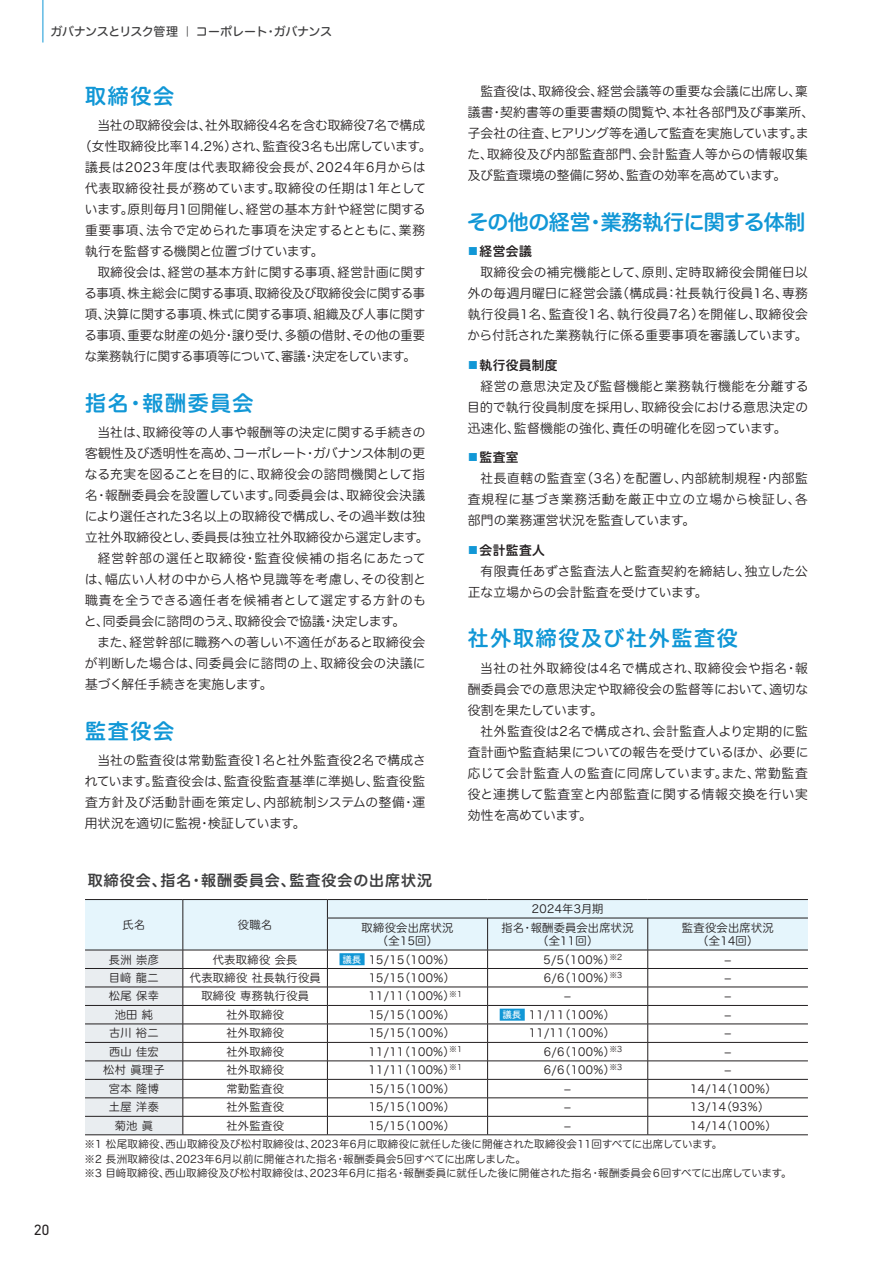
<style>
.page{position:relative;width:893px;height:1263px;background:#fff}
.page>*{position:absolute;margin:0;border:0;box-sizing:border-box;transform-origin:0 0}
.t1{font:21px "Hira Maru Std W6";letter-spacing:.075em;color:#1197d6}
.t2{font:21px "Hira Maru Std W6";letter-spacing:-.02em;color:#1197d6}
.t3{font:15px "Hira Maru Std W6";letter-spacing:.07em;color:#3e3e3f}
.t4{font:15px "DIN2014 Rounded VF";color:#231f20}
.t5{font:12.75px/21px "Hira Maru Std W3";letter-spacing:.01em;color:#231f20;text-align:justify}
.t6{font:12.75px "Hira Maru Std W3";letter-spacing:-.01em;color:#231f20}
.t7{font:12.75px "Hira Maru Std W3";letter-spacing:-.015em;color:#231f20}
.t8{font:12.75px "Hira Maru Std W3";letter-spacing:.03em;color:#231f20}
.t9{font:12.75px "Hira Maru Std W3";letter-spacing:.065em;color:#231f20}
.t10{font:12.75px "Hira Maru Std W3";letter-spacing:-.03em;color:#231f20}
.t11{font:12.75px "Hira Maru Std W3";letter-spacing:.04em;color:#231f20}
.t12{font:12.75px "Hira Maru Std W3";letter-spacing:.045em;color:#231f20}
.t13{font:12.75px "Hira Maru Std W3";letter-spacing:.07em;color:#231f20}
.t14{font:12.75px "Hira Maru Std W6";letter-spacing:.03em;color:#231f20}
.t15{font:12px "Hira Maru Std W5";letter-spacing:-.02em;color:#3e3e3f}
.t16{font:11.25px/13.5px "Hira Maru Std W3";letter-spacing:.03em;color:#231f20;text-align:center}
.t17{font:10.5px/14.2px "Hira Maru Std W3";letter-spacing:.01em;color:#231f20}
.s1{font-size:10.5px;color:#1197d6}
.s2{font-family:"Hira Maru Std W5";font-size:9px;color:#fff}
</style>
<div class="page">
<svg style="left:85px;top:899px;width:723px;height:236px"></svg>
<hr style="left:327px;top:918px;width:161px;height:1px;background:#231f20">
<hr style="left:327px;top:918px;width:1px;height:32px;background:#231f20">
<hr style="left:488px;top:918px;width:160px;height:1px;background:#231f20">
<hr style="left:487px;top:918px;width:1px;height:32px;background:#231f20">
<hr style="left:648px;top:918px;width:160px;height:1px;background:#231f20">
<hr style="left:647px;top:918px;width:1px;height:32px;background:#231f20">
<div style="left:339px;top:953px;width:26px;height:12px;background:#1197d6"></div>
<div style="left:500px;top:1009px;width:25px;height:12px;background:#1197d6"></div>
<hr style="left:43px;top:0;width:1px;height:43px;background:#1197d6">
<p class="t15" style="left:51px;top:23px;width:283px">ガバナンスとリスク管理｜コーポレート・ガバナンス</p>
<h1 class="t1" style="left:85px;top:80px;width:91px">取締役会</h1>
<p class="t5" style="left:97px;top:115px;width:329px">当社の取締役会は、社外取締役4名を含む取締役7名で構成</p>
<p class="t5" style="left:79px;top:136px;width:354px">（女性取締役比率14.2％）され、監査役3名も出席しています。</p>
<p class="t9" style="left:85px;top:158px;width:342px">議長は2023年度は代表取締役会長が、2024年6月からは</p>
<p class="t11" style="left:85px;top:179px;width:342px">代表取締役社長が務めています。取締役の任期は1年として</p>
<p class="t5" style="left:85px;top:199px;width:342px">います。原則毎月1回開催し、経営の基本方針や経営に関する</p>
<p class="t8" style="left:85px;top:221px;width:342px">重要事項、法令で定められた事項を決定するとともに、業務</p>
<p class="t6" style="left:85px;top:242px;width:240px">執行を監督する機関と位置づけています。</p>
<p class="t5" style="left:98px;top:262px;width:329px">取締役会は、経営の基本方針に関する事項、経営計画に関す</p>
<p class="t7" style="left:85px;top:284px;width:342px">る事項、株主総会に関する事項、取締役及び取締役会に関する事</p>
<p class="t5" style="left:85px;top:304px;width:342px">項、決算に関する事項、株式に関する事項、組織及び人事に関す</p>
<p class="t7" style="left:85px;top:326px;width:342px">る事項、重要な財産の処分・譲り受け、多額の借財、その他の重要</p>
<p class="t10" style="left:85px;top:347px;width:332px">な業務執行に関する事項等について、審議・決定をしています。</p>
<h1 class="t1" style="left:85px;top:387px;width:170px">指名・報酬委員会</h1>
<p class="t5" style="left:97px;top:422px;width:330px">当社は、取締役等の人事や報酬等の決定に関する手続きの</p>
<p class="t5" style="left:85px;top:443px;width:342px">客観性及び透明性を高め、コーポレート・ガバナンス体制の更</p>
<p class="t5" style="left:85px;top:464px;width:342px">なる充実を図ることを目的に、取締役会の諮問機関として指</p>
<p class="t5" style="left:85px;top:485px;width:342px">名・報酬委員会を設置しています。同委員会は、取締役会決議</p>
<p class="t6" style="left:85px;top:507px;width:342px">により選任された3名以上の取締役で構成し、その過半数は独</p>
<p class="t5" style="left:85px;top:527px;width:345px">立社外取締役とし、委員長は独立社外取締役から選定します。</p>
<p class="t13" style="left:98px;top:549px;width:329px">経営幹部の選任と取締役・監査役候補の指名にあたって</p>
<p class="t8" style="left:85px;top:570px;width:343px">は、幅広い人材の中から人格や見識等を考慮し、その役割と</p>
<p class="t12" style="left:85px;top:591px;width:342px">職責を全うできる適任者を候補者として選定する方針のも</p>
<p class="t5" style="left:84px;top:611px;width:322px">と、同委員会に諮問のうえ、取締役会で協議・決定します。</p>
<p class="t5" style="left:97px;top:632px;width:329px">また、経営幹部に職務への著しい不適任があると取締役会</p>
<p class="t5" style="left:85px;top:653px;width:342px">が判断した場合は、同委員会に諮問の上、取締役会の決議に</p>
<p class="t6" style="left:85px;top:675px;width:189px">基づく解任手続きを実施します。</p>
<h1 class="t1" style="left:85px;top:715px;width:91px">監査役会</h1>
<p class="t5" style="left:85px;top:750px;width:343px;text-indent:13px">当社の監査役は常勤監査役1名と社外監査役2名で構成されています。監査役会は、監査役監査基準に準拠し、監査役監査方針及び活動計画を策定し、内部統制システムの整備・運用状況を適切に監視・検証しています。</p>
<p class="t5" style="left:467px;top:81px;width:348px;text-align:left;text-indent:13px">監査役は、取締役会、経営会議等の重要な会議に出席し、稟議書・契約書等の重要書類の閲覧や、本社各部門及び事業所、子会社の往査、ヒアリング等を通して監査を実施しています。また、取締役及び内部監査部門、会計監査人等からの情報収集及び監査環境の整備に努め、監査の効率を高めています。</p>
<h1 class="t2" style="left:467px;top:206px;width:340px">その他の経営・業務執行に関する体制</h1>
<p class="t14" style="left:468px;top:242px;width:66px"><span class="s1">■</span>経営会議</p>
<p class="t5" style="left:467px;top:262px;width:342px;text-indent:13px">取締役会の補完機能として、原則、定時取締役会開催日以外の毎週月曜日に経営会議（構成員：社長執行役員1名、専務執行役員1名、監査役1名、執行役員7名）を開催し、取締役会から付託された業務執行に係る重要事項を審議しています。</p>
<p class="t14" style="left:468px;top:355px;width:91px"><span class="s1">■</span>執行役員制度</p>
<p class="t5" style="left:467px;top:375px;width:343px;text-indent:13px">経営の意思決定及び監督機能と業務執行機能を分離する目的で執行役員制度を採用し、取締役会における意思決定の迅速化、監督機能の強化、責任の明確化を図っています。</p>
<p class="t14" style="left:468px;top:448px;width:52px"><span class="s1">■</span>監査室</p>
<p class="t5" style="left:468px;top:468px;width:342px;text-indent:13px">社長直轄の監査室（3名）を配置し、内部統制規程・内部監査規程に基づき業務活動を厳正中立の立場から検証し、各部門の業務運営状況を監査しています。</p>
<p class="t14" style="left:468px;top:540px;width:79px"><span class="s1">■</span>会計監査人</p>
<p class="t5" style="left:468px;top:560px;width:342px;text-indent:13px">有限責任あずさ監査法人と監査契約を締結し、独立した公正な立場からの会計監査を受けています。</p>
<h1 class="t1" style="left:468px;top:623px;width:272px">社外取締役及び社外監査役</h1>
<p class="t5" style="left:468px;top:657px;width:342px;text-indent:12px">当社の社外取締役は4名で構成され、取締役会や指名・報酬委員会での意思決定や取締役会の監督等において、適切な役割を果たしています。</p>
<p class="t5" style="left:468px;top:720px;width:342px;text-indent:13px">社外監査役は2名で構成され、会計監査人より定期的に監査計画や監査結果についての報告を受けているほか、必要に応じて会計監査人の監査に同席しています。また、常勤監査役と連携して監査室と内部監査に関する情報交換を行い実効性を高めています。</p>
<p class="t3" style="left:88px;top:869px;width:346px">取締役会、指名・報酬委員会、監査役会の出席状況</p>
<p class="t16" style="left:123px;top:918px;width:24px">氏名</p>
<p class="t16" style="left:238px;top:918px;width:36px">役職名</p>
<p class="t16" style="left:532px;top:902px;width:73px">2024年3月期</p>
<p class="t16" style="left:361px;top:920px;width:93px">取締役会出席状況（全15回）</p>
<p class="t16" style="left:502px;top:920px;width:134px">指名・報酬委員会出席状況（全11回）</p>
<p class="t16" style="left:682px;top:920px;width:93px">監査役会出席状況（全14回）</p>
<p class="t4" style="left:34px;top:1220px;width:17px">20</p>
<p class="t16" style="left:109px;top:952px;width:52px">長洲 崇彦</p>
<p class="t16" style="left:213px;top:952px;width:86px">代表取締役 会長</p>
<p class="t16" style="left:343px;top:952px;width:114px"><span class="s2">議長</span> 15/15（100%）</p>
<p class="t16" style="left:543px;top:952px;width:80px">5/5（100％）<sup>※2</sup></p>
<p class="t16" style="left:724px;top:952px;width:9px">−</p>
<p class="t16" style="left:109px;top:971px;width:51px">目﨑 龍二</p>
<p class="t16" style="left:190px;top:971px;width:132px">代表取締役 社長執行役員</p>
<p class="t16" style="left:369px;top:971px;width:88px">15/15（100%）</p>
<p class="t16" style="left:544px;top:971px;width:80px">6/6（100%）<sup>※3</sup></p>
<p class="t16" style="left:724px;top:971px;width:9px">−</p>
<p class="t16" style="left:109px;top:989px;width:52px">松尾 保幸</p>
<p class="t16" style="left:201px;top:989px;width:109px">取締役 専務執行役員</p>
<p class="t16" style="left:369px;top:989px;width:95px">11/11（100%）<sup>※1</sup></p>
<p class="t16" style="left:564px;top:989px;width:9px">−</p>
<p class="t16" style="left:724px;top:989px;width:9px">−</p>
<p class="t16" style="left:115px;top:1008px;width:40px">池田 純</p>
<p class="t16" style="left:226px;top:1008px;width:59px">社外取締役</p>
<p class="t16" style="left:369px;top:1008px;width:88px">15/15（100%）</p>
<p class="t16" style="left:503px;top:1008px;width:114px"><span class="s2">議長</span> 11/11（100%）</p>
<p class="t16" style="left:724px;top:1008px;width:9px">−</p>
<p class="t16" style="left:109px;top:1026px;width:51px">古川 裕二</p>
<p class="t16" style="left:226px;top:1026px;width:59px">社外取締役</p>
<p class="t16" style="left:369px;top:1026px;width:88px">15/15（100%）</p>
<p class="t16" style="left:529px;top:1026px;width:88px">11/11（100%）</p>
<p class="t16" style="left:724px;top:1026px;width:9px">−</p>
<p class="t16" style="left:109px;top:1045px;width:51px">西山 佳宏</p>
<p class="t16" style="left:226px;top:1045px;width:59px">社外取締役</p>
<p class="t16" style="left:369px;top:1045px;width:95px">11/11（100%）<sup>※1</sup></p>
<p class="t16" style="left:544px;top:1045px;width:80px">6/6（100%）<sup>※3</sup></p>
<p class="t16" style="left:724px;top:1045px;width:9px">−</p>
<p class="t16" style="left:103px;top:1063px;width:63px">松村 眞理子</p>
<p class="t16" style="left:226px;top:1063px;width:59px">社外取締役</p>
<p class="t16" style="left:369px;top:1063px;width:95px">11/11（100%）<sup>※1</sup></p>
<p class="t16" style="left:544px;top:1063px;width:80px">6/6（100%）<sup>※3</sup></p>
<p class="t16" style="left:724px;top:1063px;width:9px">−</p>
<p class="t16" style="left:109px;top:1082px;width:52px">宮本 隆博</p>
<p class="t16" style="left:226px;top:1082px;width:59px">常勤監査役</p>
<p class="t16" style="left:369px;top:1082px;width:88px">15/15（100%）</p>
<p class="t16" style="left:564px;top:1082px;width:9px">−</p>
<p class="t16" style="left:690px;top:1082px;width:88px">14/14（100%）</p>
<p class="t16" style="left:109px;top:1100px;width:52px">土屋 洋泰</p>
<p class="t16" style="left:226px;top:1100px;width:59px">社外監査役</p>
<p class="t16" style="left:369px;top:1100px;width:88px">15/15（100%）</p>
<p class="t16" style="left:564px;top:1100px;width:9px">−</p>
<p class="t16" style="left:690px;top:1100px;width:81px">13/14（93％）</p>
<p class="t16" style="left:115px;top:1119px;width:40px">菊池 眞</p>
<p class="t16" style="left:226px;top:1119px;width:59px">社外監査役</p>
<p class="t16" style="left:369px;top:1119px;width:88px">15/15（100%）</p>
<p class="t16" style="left:564px;top:1119px;width:9px">−</p>
<p class="t16" style="left:690px;top:1119px;width:88px">14/14（100%）</p>
<p class="t17" style="left:85px;top:1137px;width:708px">※1 松尾取締役、西山取締役及び松村取締役は、2023年6月に取締役に就任した後に開催された取締役会11回すべてに出席しています。<br>※2 長洲取締役は、2023年6月以前に開催された指名・報酬委員会5回すべてに出席しました。<br>※3 目﨑取締役、西山取締役及び松村取締役は、2023年6月に指名・報酬委員に就任した後に開催された指名・報酬委員会６回すべてに出席しています。</p>
</div>
